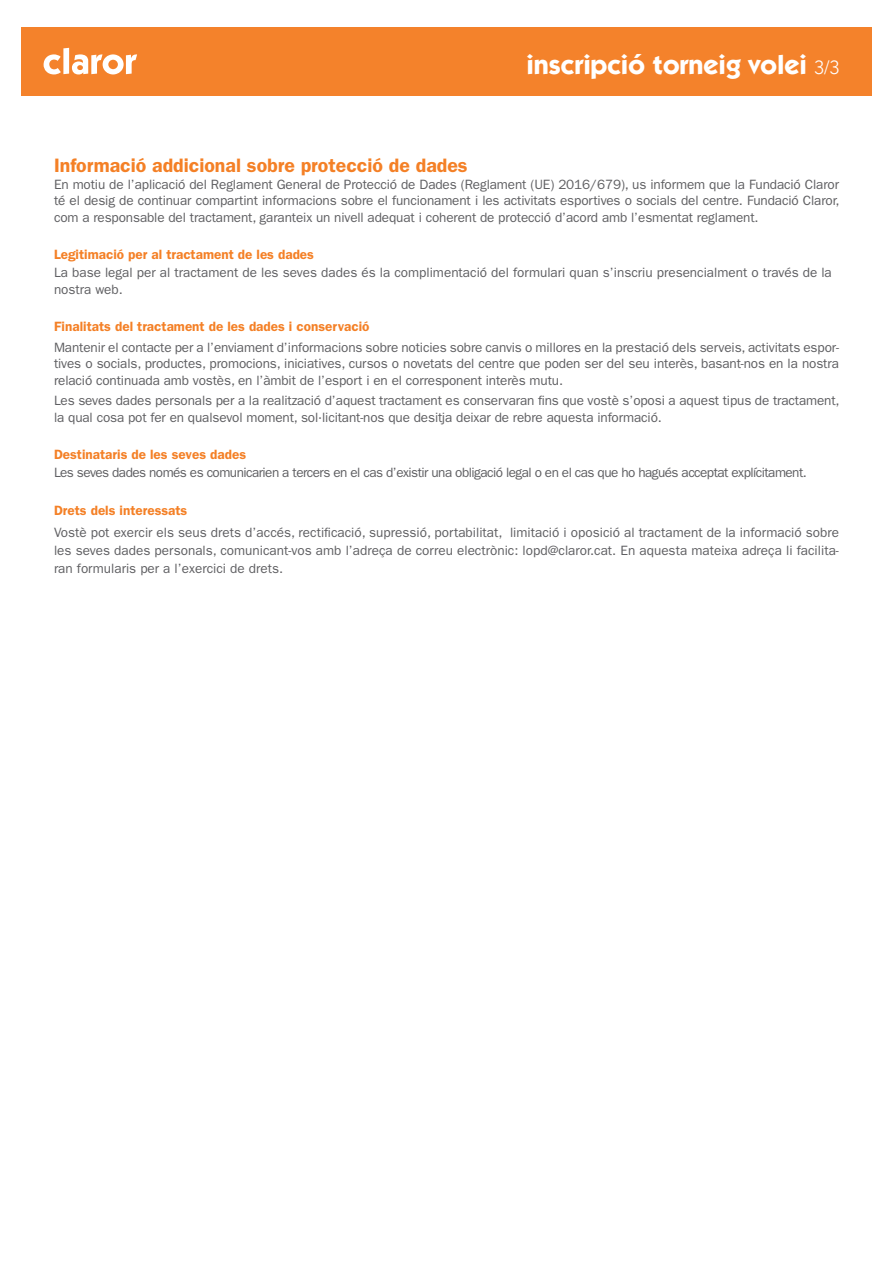
<style>
.page{position:relative;width:893px;height:1263px;background:#fff}
.page>*{position:absolute;margin:0;border:0;box-sizing:border-box;transform-origin:0 0}
.t1{font:700 27px "ITC Kabel Std";color:#fff}
.t2{font:600 19.5px "ITC Franklin Gothic Std";color:#f48026}
.t3{font:13.5px/16.5px "ITC Franklin Gothic Std";letter-spacing:-.01em;color:#5f5f62;text-align:justify}
.t4{font:600 13.5px "ITC Franklin Gothic Std";color:#f48026}
.t5{font:13.5px "ITC Franklin Gothic Std";letter-spacing:-.04em;color:#5f5f62}
.s1{font-weight:400;font-size:19.5px}
</style>
<div class="page">
<div style="left:21px;top:28px;width:851px;height:68px;background:#f4822b"></div>
<svg style="left:44px;top:48px;width:93px;height:26px"></svg>
<h1 class="t1" style="left:526px;top:49px;width:314px">inscripció torneig volei <span class="s1">3/3</span></h1>
<h2 class="t2" style="left:54px;top:154px;width:415px">Informació addicional sobre protecció de dades</h2>
<p class="t3" style="left:54px;top:176px;width:787px">En motiu de l’aplicació del Reglament General de Protecció de Dades (Reglament (UE) 2016/679), us informem que la Fundació Claror té el desig de continuar compartint informacions sobre el funcionament i les activitats esportives o socials del centre. Fundació Claror, com a responsable del tractament, garanteix un nivell adequat i coherent de protecció d’acord amb l’esmentat reglament.</p>
<p class="t4" style="left:54px;top:246px;width:262px">Legitimació per al tractament de les dades</p>
<p class="t3" style="left:54px;top:264px;width:779px">La base legal per al tractament de les seves dades és la complimentació del formulari quan s’inscriu presencialment o través de la nostra web.</p>
<p class="t4" style="left:54px;top:318px;width:317px">Finalitats del tractament de les dades i conservació</p>
<p class="t3" style="left:54px;top:339px;width:786px">Mantenir el contacte per a l’enviament d’informacions sobre noticies sobre canvis o millores en la prestació dels serveis, activitats espor&shy;tives o socials, productes, promocions, iniciatives, cursos o novetats del centre que poden ser del seu interès, basant-nos en la nostra relació continuada amb vostès, en l’àmbit de l’esport i en el corresponent interès mutu.</p>
<p class="t3" style="left:54px;top:393px;width:787px">Les seves dades personals per a la realització d’aquest tractament es conservaran fins que vostè s’oposi a aquest tipus de tractament, la qual cosa pot fer en qualsevol moment, sol·licitant-nos que desitja deixar de rebre aquesta informació.</p>
<p class="t4" style="left:54px;top:447px;width:194px">Destinataris de les seves dades</p>
<p class="t5" style="left:54px;top:465px;width:754px">Les seves dades només es comunicarien a tercers en el cas d’existir una obligació legal o en el cas que ho hagués acceptat explícitament.</p>
<p class="t4" style="left:54px;top:502px;width:135px">Drets dels interessats</p>
<p class="t3" style="left:54px;top:524px;width:786px;line-height:18px">Vostè pot exercir els seus drets d’accés, rectificació, supressió, portabilitat, limitació i oposició al tractament de la informació sobre les seves dades personals, comunicant-vos amb l’adreça de correu electrònic: lopd@claror.cat. En aquesta mateixa adreça li facilita&shy;ran formularis per a l’exercici de drets.</p>
</div>
